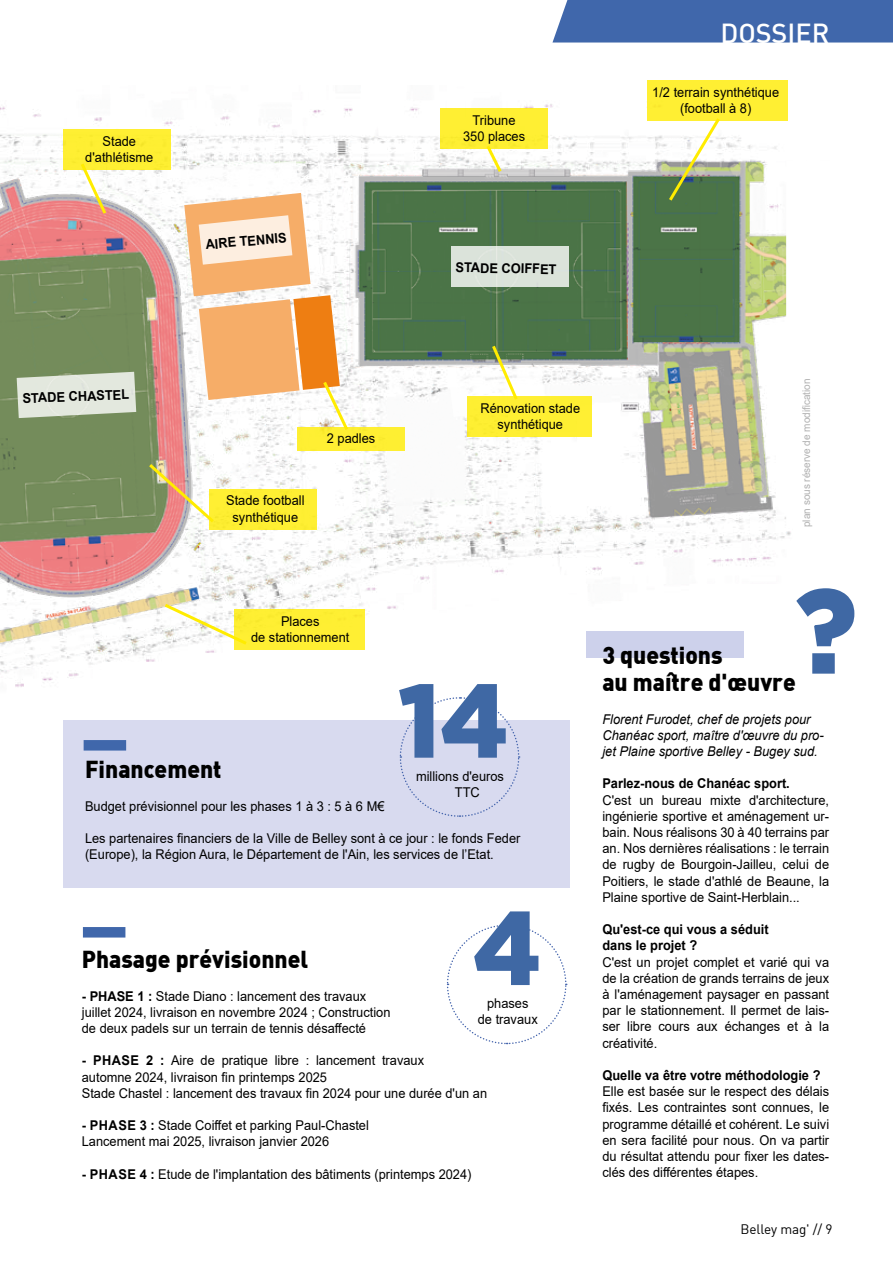
<style>
.page{position:relative;width:893px;height:1263px;background:#fff}
.page>*{position:absolute;margin:0;border:0;box-sizing:border-box;transform-origin:0 0}
.t1{font:900 120px "Gotham";color:#3f68a4;scale:.95 1}
.t2{font:900 104.4px "Gotham";color:#3f68a4;scale:.95 1}
.t3{font:500 27px "DIN";color:#fff}
.t4{font:900 24px/27px "DIN";color:#000;scale:.95 1}
.t5{font:13.5px/16.2px "Arial";color:#000;text-align:center;scale:.95 1}
.t6{font:700 13.5px/16.2px "Arial";color:#000;scale:.95 1}
.t7{font:italic 13.5px/16.2px "Arial";color:#000;scale:.95 1}
.t8{font:13.5px "DIN";letter-spacing:-.01em;color:#000}
.t9{font:10.5px "Arial";color:#b0b0b0;scale:.95 1}
.s1{font-weight:700}
</style>
<div class="page">
<img style="left:0;top:85px;width:791px;height:602px">
<div style="left:64px;top:720px;width:506px;height:168px;background:#d8daef"></div>
<div style="left:552px;top:0;width:341px;height:43px;background:#4067ab"></div>
<svg style="left:399px;top:697px;width:121px;height:120px"></svg>
<div style="left:84px;top:740px;width:42px;height:10px;background:#4067ab"></div>
<div style="left:83px;top:927px;width:42px;height:10px;background:#4067ab"></div>
<svg style="left:446px;top:924px;width:121px;height:121px"></svg>
<div style="left:451px;top:247px;width:117px;height:40px;background:#dbe3da"></div>
<svg style="left:17px;top:372px;width:119px;height:46px;background:#d4dbcc"></svg>
<div style="left:298px;top:427px;width:107px;height:24px;background:#feef32"></div>
<svg style="left:181px;top:161px;width:170px;height:272px"></svg>
<div style="left:64px;top:130px;width:107px;height:40px;background:#feef32"></div>
<svg style="left:78px;top:162px;width:31px;height:55px"></svg>
<div style="left:210px;top:489px;width:107px;height:40px;background:#feef32"></div>
<svg style="left:146px;top:461px;width:71px;height:64px"></svg>
<div style="left:234px;top:609px;width:130px;height:40px;background:#ffef33"></div>
<svg style="left:161px;top:601px;width:89px;height:46px"></svg>
<div style="left:467px;top:397px;width:125px;height:40px;background:#feef32"></div>
<svg style="left:449px;top:342px;width:97px;height:75px"></svg>
<div style="left:441px;top:108px;width:107px;height:40px;background:#ffef33"></div>
<svg style="left:484px;top:146px;width:20px;height:29px"></svg>
<div style="left:647px;top:81px;width:140px;height:40px;background:#ffef33"></div>
<svg style="left:666px;top:118px;width:57px;height:86px"></svg>
<div style="left:778px;top:393px;width:30px;height:112px;background:#fff"></div>
<div style="left:787px;top:161px;width:56px;height:367px;background:#fff"></div>
<p class="t5" style="left:85px;top:133px;width:73px">Stade d'athlétisme</p>
<p class="t6" style="left:205px;top:237px;width:87px;rotate:-5deg">AIRE TENNIS</p>
<p class="t5" style="left:463px;top:112px;width:67px">Tribune<br>350 places</p>
<p class="t6" style="left:456px;top:259px;width:108px;rotate:1deg">STADE COIFFET</p>
<h3 class="t3" style="left:720px;top:16px;width:110px">DOSSIER</h3>
<p class="t5" style="left:652px;top:84px;width:135px">1/2 terrain synthétique (football à 8)</p>
<p class="t6" style="left:22px;top:390px;width:114px;rotate:-2deg">STADE CHASTEL</p>
<p class="t5" style="left:226px;top:492px;width:84px">Stade football synthétique</p>
<p class="t5" style="left:327px;top:430px;width:53px">2 padles</p>
<p class="t5" style="left:480px;top:400px;width:107px">Rénovation stade synthétique</p>
<p class="t9" style="left:799px;top:527px;width:158px;rotate:-90deg">plan sous réserve de modification</p>
<p class="t5" style="left:251px;top:613px;width:105px">Places<br>de stationnement</p>
<h2 class="t2" style="left:398px;top:660px;width:117px">14</h2>
<p class="t5" style="left:455px;top:768px;width:53px;text-align:left;text-indent:-39px">millions d'euros<br>TTC</p>
<h3 class="t4" style="left:85px;top:755px;width:145px">Financement</h3>
<p class="t5" style="left:85px;top:798px;width:317px">Budget prévisionnel pour les phases 1 à 3 : 5 à 6 M€</p>
<p class="t5" style="left:85px;top:830px;width:460px;text-align:left">Les partenaires financiers de la Ville de Belley sont à ce jour : le fonds Feder (Europe), la Région Aura, le Département de l'Ain, les services de l’Etat.</p>
<h2 class="t2" style="left:473px;top:888px;width:73px">4</h2>
<p class="t5" style="left:478px;top:995px;width:65px">phases<br>de travaux</p>
<h3 class="t4" style="left:82px;top:945px;width:240px">Phasage prévisionnel</h3>
<p class="t5" style="left:82px;top:988px;width:326px;text-align:left"><span class="s1">- PHASE 1 :</span> Stade Diano : lancement des travaux juillet 2024, livraison en novembre 2024 ; Construction de deux padels sur un terrain de tennis désaffecté</p>
<p class="t5" style="left:82px;top:1052px;width:428px;text-align:left"><span class="s1">- PHASE 2 :</span> Aire de pratique libre : lancement travaux<br>automne 2024, livraison fin printemps 2025<br>Stade Chastel : lancement des travaux fin 2024 pour une durée d'un an</p>
<p class="t5" style="left:82px;top:1117px;width:304px;text-align:left"><span class="s1">- PHASE 3 :</span> Stade Coiffet et parking Paul-Chastel<br>Lancement mai 2025, livraison janvier 2026</p>
<p class="t5" style="left:82px;top:1166px;width:412px"><span class="s1">- PHASE 4 :</span> Etude de l'implantation des bâtiments (printemps 2024)</p>
<h1 class="t1" style="left:795px;top:562px;width:66px">?</h1>
<h3 class="t4" style="left:602px;top:641px;width:205px">3 questions<br>au maître d'œuvre</h3>
<p class="t7" style="left:602px;top:711px;width:234px">Florent Furodet, chef de projets pour<br>Chanéac sport, maître d'œuvre du pro&shy;jet Plaine sportive Belley - Bugey sud.</p>
<p class="t6" style="left:602px;top:776px;width:199px">Parlez-nous de Chanéac sport.</p>
<p class="t5" style="left:602px;top:792px;width:240px;text-align:justify">C'est un bureau mixte d'architecture, ingénierie sportive et aménagement ur&shy;bain. Nous réalisons 30 à 40 terrains par an. Nos dernières réalisations : le terrain de rugby de Bourgoin-Jailleu, celui de Poitiers, le stade d'athlé de Beaune, la Plaine sportive de Saint-Herblain...</p>
<p class="t6" style="left:602px;top:921px;width:177px">Qu'est-ce qui vous a séduit dans le projet ?</p>
<p class="t5" style="left:602px;top:954px;width:240px;text-align:justify">C'est un projet complet et varié qui va de la création de grands terrains de jeux à l'aménagement paysager en passant par le stationnement. Il permet de lais&shy;ser libre cours aux échanges et à la créativité.</p>
<p class="t6" style="left:602px;top:1067px;width:231px">Quelle va être votre méthodologie ?</p>
<p class="t5" style="left:602px;top:1083px;width:240px;text-align:justify">Elle est basée sur le respect des délais fixés. Les contraintes sont connues, le programme détaillé et cohérent. Le suivi en sera facilité pour nous. On va partir du résultat attendu pour fixer les dates&shy;clés des différentes étapes.</p>
<p class="t8" style="left:741px;top:1220px;width:93px">Belley mag' // 9</p>
</div>
